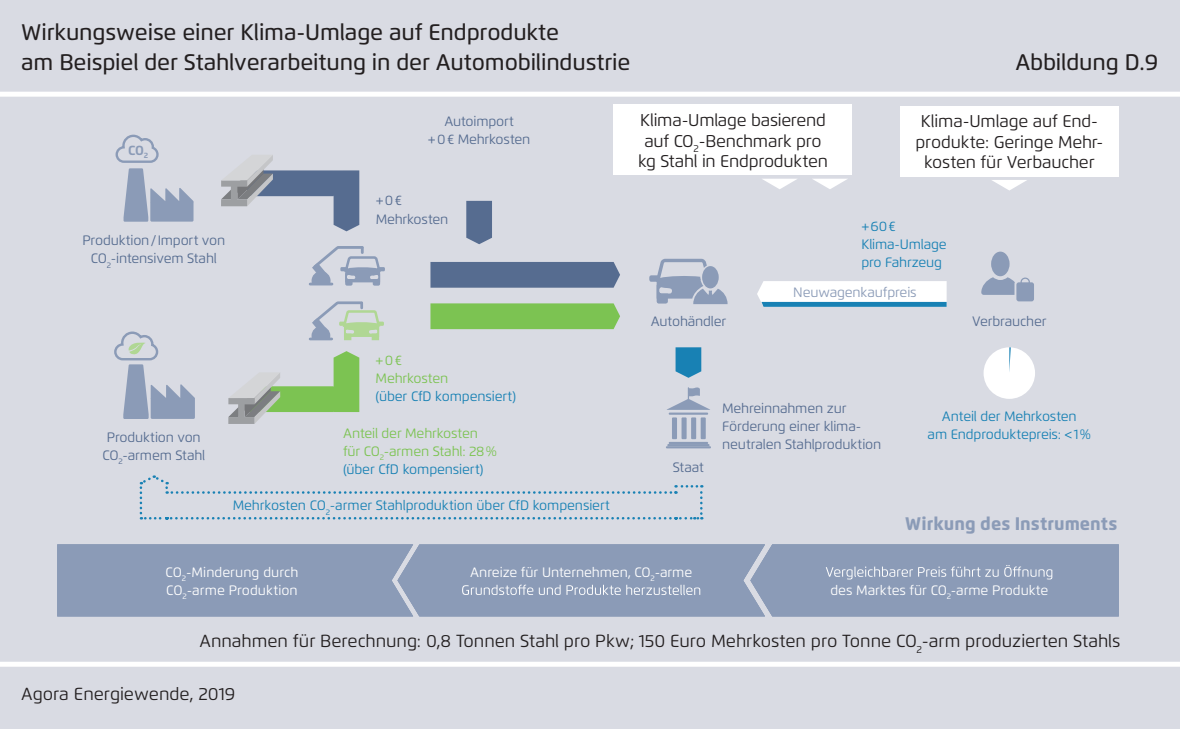
<style>
.page{position:relative;width:1180px;height:729px;background:#d9dbe3}
.page>*{position:absolute;margin:0;border:0;box-sizing:border-box;transform-origin:0 0}
.t1{font:500 22.5px/30px "Flexo";letter-spacing:-.005em;color:#231f20}
.t2{font:800 18.25px "Flexo";color:#8b9bb7}
.t3{font:17.5px "Flexo";letter-spacing:-.005em;color:#231f20}
.t4{font:17px/20.5px "Flexo";letter-spacing:-.01em;color:#231f20;text-align:center}
.t5{font:13.5px/18.2px "Flexo";letter-spacing:-.015em;color:#566c90;text-align:center}
.t6{font:13.5px/18.2px "Flexo";letter-spacing:-.01em;color:#1881b4}
.t7{font:13.5px/18.2px "Flexo";letter-spacing:-.005em;color:#fff}
.t8{font:13.5px/18.2px "Flexo";letter-spacing:-.015em;color:#7cc352}
.t9{font:13.5px "Flexo";letter-spacing:-.015em;color:#8b9bb7}
.t10{font:700 13.25px "Flexo";color:#8b9bb7}
.s1{color:#1881b4}
</style>
<div class="page">
<div style="left:0;top:661px;width:1180px;height:5px;background:#fff"></div>
<div style="left:0;top:92px;width:1180px;height:5px;background:#fff"></div>
<svg style="left:115px;top:134px;width:78px;height:88px"></svg>
<svg style="left:114px;top:331px;width:81px;height:88px"></svg>
<div style="left:430px;top:262px;width:190px;height:26px;background:#566c90"></div>
<div style="left:430px;top:303px;width:190px;height:26px;background:#7cc352"></div>
<svg style="left:221px;top:155px;width:138px;height:76px"></svg>
<svg style="left:228px;top:351px;width:131px;height:73px"></svg>
<div style="left:649px;top:275px;width:10px;height:7px;background:#8b9bb7;border-radius:2px"></div>
<svg style="left:656px;top:259px;width:72px;height:45px"></svg>
<svg style="left:981px;top:252px;width:34px;height:43px"></svg>
<div style="left:1016px;top:282px;width:18px;height:19px;background:#8b9bb7;border-radius:2px"></div>
<div style="left:1020px;top:277px;width:10px;height:9px;border:1px solid #8b9bb7;border-radius:50%"></div>
<svg style="left:676px;top:347px;width:25px;height:31px"></svg>
<div style="left:984px;top:347px;width:51px;height:52px;background:#fff;border-radius:50%"></div>
<svg style="left:1009px;top:347px;width:2px;height:25px"></svg>
<hr style="left:310px;top:337px;width:22px;height:3px;background:#8b9bb7">
<svg style="left:311px;top:301px;width:73px;height:39px"></svg>
<hr style="left:310px;top:283px;width:22px;height:2px;background:#8b9bb7">
<svg style="left:311px;top:246px;width:74px;height:40px"></svg>
<hr style="left:669px;top:412px;width:39px;height:3px;background:#8b9bb7">
<div style="left:672px;top:417px;width:5px;height:22px;background:#8b9bb7"></div>
<div style="left:682px;top:417px;width:5px;height:22px;background:#8b9bb7"></div>
<div style="left:701px;top:417px;width:5px;height:22px;background:#8b9bb7"></div>
<div style="left:691px;top:417px;width:5px;height:22px;background:#8b9bb7"></div>
<hr style="left:669px;top:442px;width:39px;height:2px;background:#8b9bb7">
<hr style="left:667px;top:444px;width:43px;height:2px;background:#8b9bb7">
<hr style="left:666px;top:446px;width:45px;height:2px;background:#8b9bb7">
<svg style="left:667px;top:387px;width:43px;height:23px"></svg>
<svg style="left:757px;top:281px;width:190px;height:26px;background:#d3e6f0"></svg>
<svg style="left:140px;top:475px;width:563px;height:44px"></svg>
<div style="left:900px;top:106px;width:219px;height:71px;background:#fff"></div>
<svg style="left:992px;top:180px;width:35px;height:10px"></svg>
<svg style="left:466px;top:201px;width:26px;height:43px"></svg>
<div style="left:57px;top:544px;width:1062px;height:72px;background:#8b9bb7"></div>
<div style="left:614px;top:105px;width:238px;height:70px;background:#fff"></div>
<svg style="left:813px;top:179px;width:34px;height:10px"></svg>
<svg style="left:762px;top:179px;width:35px;height:10px"></svg>
<h1 class="t1" style="left:21px;top:17px;width:611px">Wirkungsweise einer Klima-Umlage auf Endprodukte<br>am Beispiel der Stahlverarbeitung in der Automobilindustrie</h1>
<h1 class="t1" style="left:1015px;top:47px;width:144px">Abbildung D.9</h1>
<p class="t10" style="left:128px;top:142px;width:22px">CO<sub>2</sub></p>
<p class="t5" style="left:82px;top:231px;width:144px">Produktion/Import von<br>CO<sub>2</sub>-intensivem Stahl</p>
<p class="t5" style="left:428px;top:112px;width:104px">Autoimport<br>+0€ Mehrkosten</p>
<p class="t5" style="left:376px;top:192px;width:74px;text-align:left">+0€<br>Mehrkosten</p>
<p class="t5" style="left:103px;top:428px;width:104px">Produktion von<br>CO<sub>2</sub>-armem Stahl</p>
<p class="t8" style="left:376px;top:351px;width:74px">+0€<br>Mehrkosten</p>
<p class="t6" style="left:376px;top:387px;width:142px">(über CfD kompensiert)</p>
<p class="t8" style="left:343px;top:424px;width:155px">Anteil der Mehrkosten für CO<sub>2</sub>-armen Stahl: 28% <span class="s1">(über CfD kompensiert)</span></p>
<p class="t6" style="left:233px;top:496px;width:379px">Mehrkosten CO<sub>2</sub>-armer Stahlproduktion über CfD kompensiert</p>
<p class="t4" style="left:638px;top:110px;width:191px">Klima-Umlage basierend auf CO<sub>2</sub>-Benchmark pro kg Stahl in Endprodukten</p>
<p class="t4" style="left:915px;top:111px;width:189px">Klima-Umlage auf End&shy;produkte: Geringe Mehr&shy;kosten für Verbaucher</p>
<p class="t6" style="left:861px;top:217px;width:87px">+60€<br>Klima-Umlage pro Fahrzeug</p>
<p class="t9" style="left:793px;top:283px;width:125px">Neuwagenkaufpreis</p>
<p class="t5" style="left:651px;top:312px;width:77px">Autohändler</p>
<p class="t5" style="left:972px;top:312px;width:76px">Verbraucher</p>
<p class="t5" style="left:673px;top:457px;width:33px">Staat</p>
<p class="t5" style="left:722px;top:399px;width:161px;text-align:left">Mehreinnahmen zur<br>Förderung einer klima&shy;neutralen Stahlproduktion</p>
<p class="t6" style="left:928px;top:407px;width:165px;text-align:center">Anteil der Mehrkosten<br>am Endproduktepreis: &lt;1%</p>
<h2 class="t2" style="left:905px;top:512px;width:214px">Wirkung des Instruments</h2>
<p class="t7" style="left:166px;top:563px;width:134px">CO<sub>2</sub>-Minderung durch<br>CO<sub>2</sub>-arme Produktion</p>
<p class="t7" style="left:470px;top:563px;width:224px">Anreize für Unternehmen, CO<sub>2</sub>-arme</p>
<p class="t7" style="left:584px;top:563px;width:17px">he</p>
<p class="t7" style="left:830px;top:581px;width:219px">des Marktes für CO<sub>2</sub>-arme Produkte</p>
<p class="t3" style="left:199px;top:630px;width:923px">Annahmen für Berechnung: 0,8 Tonnen Stahl pro Pkw; 150 Euro Mehrkosten pro Tonne CO<sub>2</sub>-arm produzierten Stahls</p>
<p class="t3" style="left:21px;top:683px;width:216px">Agora Energiewende, 2019</p>
</div>
